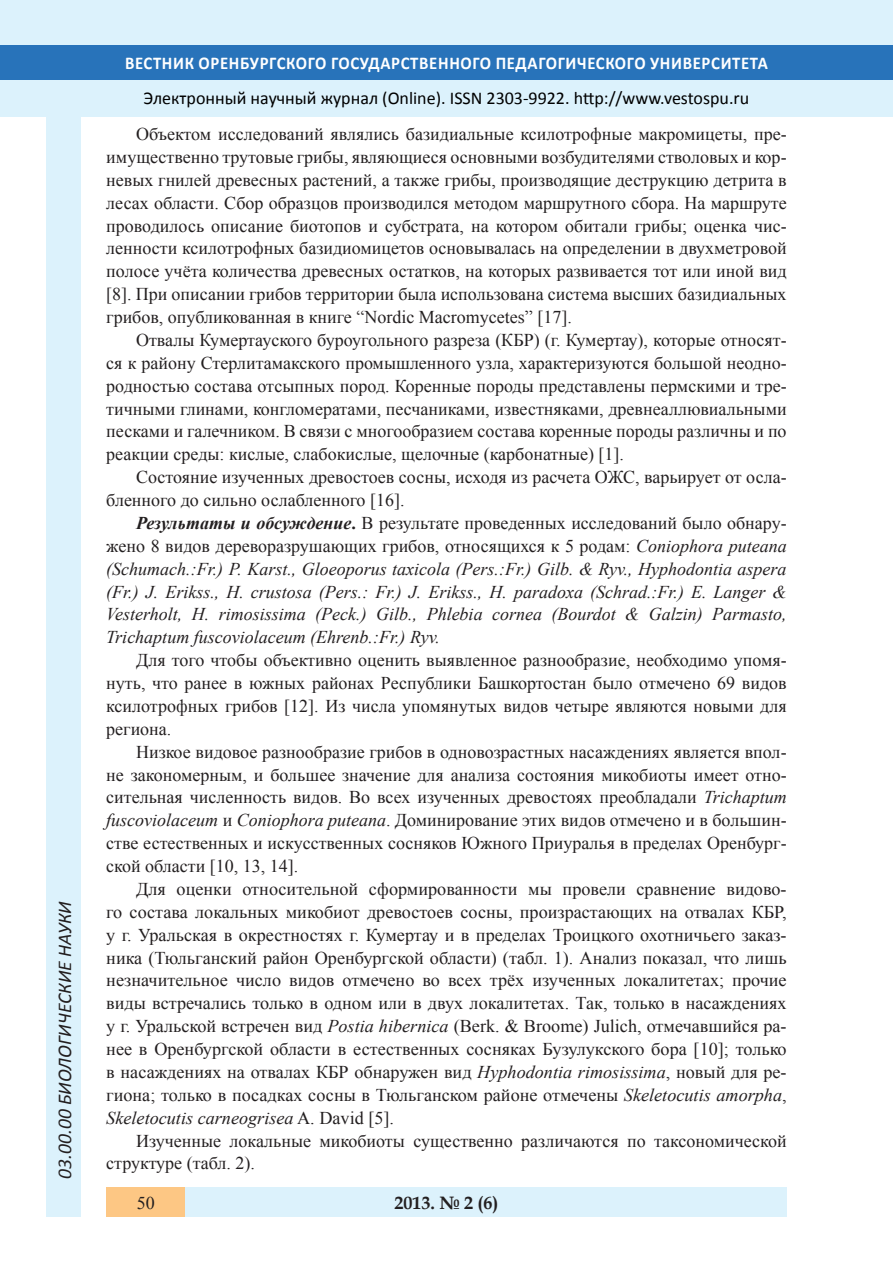
<style>
.page{position:relative;width:893px;height:1263px;background:#fff}
.page>*{position:absolute;margin:0;border:0;box-sizing:border-box;transform-origin:0 0}
.t1{font:italic 19.5px "Calibri";color:#231f20}
.Стиль2{font:18px/22.8px "Times New Roman";color:#231f20;text-align:justify}
.Стиль2-2{font:italic 18px/22.8px "Times New Roman";color:#231f20;text-align:justify}
.t2{font:18px "Calibri";color:#000}
.t3{font:700 18px "Calibri";letter-spacing:.04em;color:#fff;scale:.93 1}
.t4{font:700 18px "Book Antiqua";color:#231f20}
.s1{font-weight:700}
.s2{font-weight:700;font-style:normal}
.s3{font-style:normal}
.s4{font-style:italic}
</style>
<div class="page">
<div style="left:0;top:0;width:893px;height:116px;background:#dcf2fc"></div>
<div style="left:0;top:45px;width:893px;height:34px;background:#2873ba"></div>
<div style="left:106px;top:1188px;width:681px;height:29px;background:#dcf2fc"></div>
<div style="left:106px;top:1188px;width:79px;height:29px;background:#fdc784"></div>
<div style="left:47px;top:116px;width:34px;height:1101px;background:#dcf2fc"></div>
<p class="t1" style="left:51px;top:1179px;width:279px;rotate:-90deg">03.00.00 БИОЛОГИЧЕСКИЕ НАУКИ</p>
<p class="t3" style="left:125px;top:51px;width:693px">ВЕСТНИК ОРЕНБУРГСКОГО ГОСУДАРСТВЕННОГО ПЕДАГОГИЧЕСКОГО УНИВЕРСИТЕТА</p>
<p class="t2" style="left:144px;top:86px;width:607px">Электронный научный журнал (Online). ISSN 2303-9922. http://www.vestospu.ru</p>
<p class="Стиль2" style="left:106px;top:122px;width:682px;text-indent:30px">Объектом исследований являлись базидиальные ксилотрофные макромицеты, пре&shy;имущественно трутовые грибы, являющиеся основными возбудителями стволовых и кор&shy;невых гнилей древесных растений, а также грибы, производящие деструкцию детрита в лесах области. Сбор образцов производился методом маршрутного сбора. На маршруте проводилось описание биотопов и субстрата, на котором обитали грибы; оценка чис&shy;ленности ксилотрофных базидиомицетов основывалась на определении в двухметровой полосе учёта количества древесных остатков, на которых развивается тот или иной вид [8]. При описании грибов территории была использована система высших базидиальных грибов, опубликованная в книге “Nordic Macromycetes” [17].</p>
<p class="Стиль2" style="left:106px;top:328px;width:682px;text-indent:30px">Отвалы Кумертауского буроугольного разреза (КБР) (г. Кумертау), которые относят&shy;ся к району Стерлитамакского промышленного узла, характеризуются большой неодно&shy;родностью состава отсыпных пород. Коренные породы представлены пермскими и тре&shy;тичными глинами, конгломератами, песчаниками, известняками, древнеаллювиальными песками и галечником. В связи с многообразием состава коренные породы различны и по реакции среды: кислые, слабокислые, щелочные (карбонатные) [1].</p>
<p class="Стиль2" style="left:106px;top:465px;width:682px;text-indent:30px">Состояние изученных древостоев сосны, исходя из расчета ОЖС, варьирует от осла&shy;бленного до сильно ослабленного [16].</p>
<p class="Стиль2-2" style="left:106px;top:511px;width:682px;text-indent:30px"><span class="s1">Результаты и обсуждение</span><span class="s2">.</span> <span class="s3">В результате проведенных исследований было обнару&shy;жено 8 видов дереворазрушающих грибов, относящихся к 5 родам:</span> Coniophora puteana (Schumach.:Fr.) P. Karst., Gloeoporus taxicola (Pers.:Fr.) Gilb. &amp; Ryv., Hyphodontia aspera (Fr.) J. Erikss., H. crustosa (Pers.: Fr.) J. Erikss., H. paradoxa (Schrad.:Fr.) E. Langer &amp; Vesterholt, H. rimosissima (Peck.) Gilb., Phlebia cornea (Bourdot &amp; Galzin) Parmasto, Trichaptum fuscoviolaceum (Ehrenb.:Fr.) Ryv.</p>
<p class="Стиль2" style="left:106px;top:648px;width:682px;text-indent:30px">Для того чтобы объективно оценить выявленное разнообразие, необходимо упомя&shy;нуть, что ранее в южных районах Республики Башкортостан было отмечено 69 видов ксилотрофных грибов [12]. Из числа упомянутых видов четыре являются новыми для региона.</p>
<p class="Стиль2" style="left:106px;top:740px;width:682px;text-indent:30px">Низкое видовое разнообразие грибов в одновозрастных насаждениях является впол&shy;не закономерным, и большее значение для анализа состояния микобиоты имеет отно&shy;сительная численность видов. Во всех изученных древостоях преобладали <span class="s4">Trichaptum fuscoviolaceum</span> и <span class="s4">Coniophora puteana</span>. Доминирование этих видов отмечено и в большин&shy;стве естественных и искусственных сосняков Южного Приуралья в пределах Оренбург&shy;ской области [10, 13, 14].</p>
<p class="Стиль2" style="left:106px;top:877px;width:682px;text-indent:30px">Для оценки относительной сформированности мы провели сравнение видово&shy;го состава локальных микобиот древостоев сосны, произрастающих на отвалах КБР, у г. Уральская в окрестностях г. Кумертау и в пределах Троицкого охотничьего заказ&shy;ника (Тюльганский район Оренбургской области) (табл. 1). Анализ показал, что лишь незначительное число видов отмечено во всех трёх изученных локалитетах; прочие виды встречались только в одном или в двух локалитетах. Так, только в насаждениях у г. Уральской встречен вид <span class="s4">Postia hibernica</span> (Berk. &amp; Broome) Julich, отмечавшийся ра&shy;нее в Оренбургской области в естественных сосняках Бузулукского бора [10]; только в насаждениях на отвалах КБР обнаружен вид <span class="s4">Hyphodontia rimosissima</span>, новый для ре&shy;гиона; только в посадках сосны в Тюльганском районе отмечены <span class="s4">Skeletocutis amorpha</span>, <span class="s4">Skeletocutis carneogrisea</span> A. David [5].</p>
<p class="Стиль2" style="left:106px;top:1129px;width:682px;text-indent:30px">Изученные локальные микобиоты существенно различаются по таксономической структуре (табл. 2).</p>
<p class="Стиль2" style="left:137px;top:1191px;width:19px">50</p>
<p class="t4" style="left:394px;top:1190px;width:106px">2013. № 2 (6)</p>
</div>
